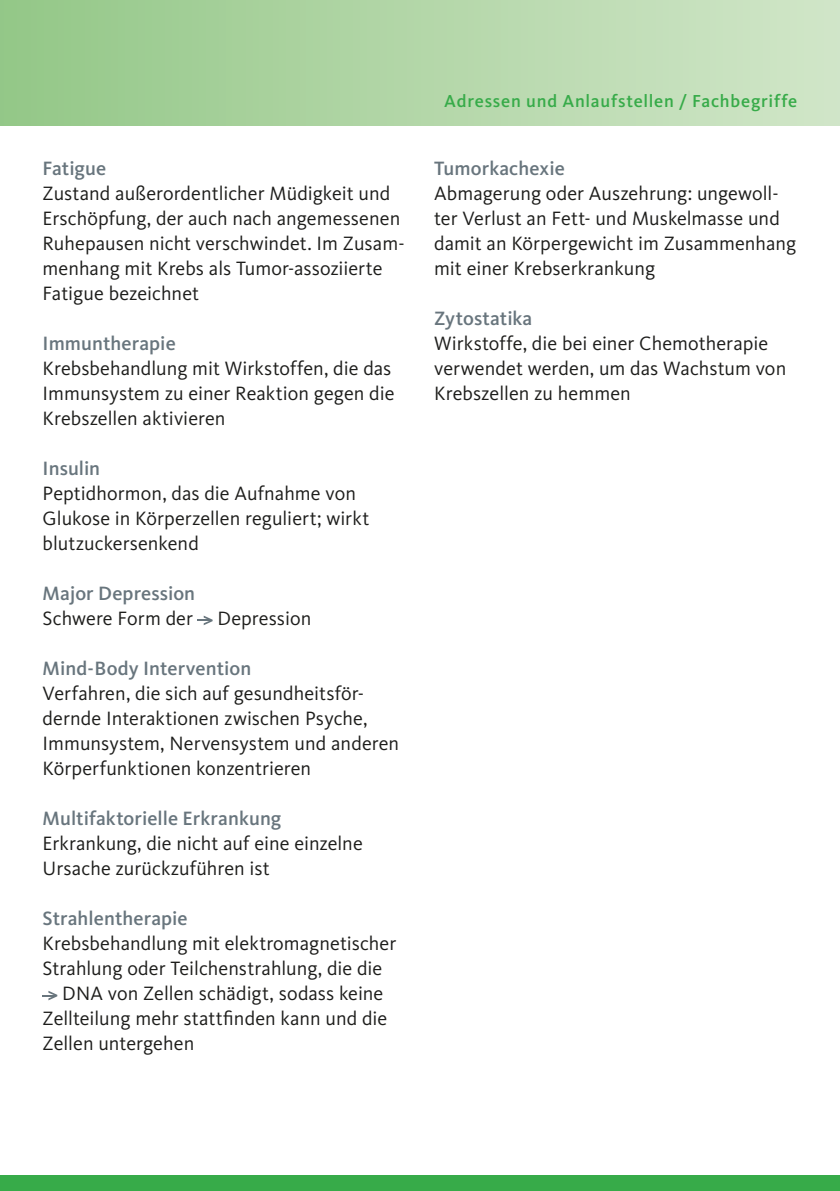
<style>
.page{position:relative;width:840px;height:1191px;background:#fff}
.page>*{position:absolute;margin:0;border:0;box-sizing:border-box;transform-origin:0 0}
.t1{font:20px/25px "Kievit";color:#1d1d1b}
.t2{font:500 20px "Kievit";letter-spacing:.005em;color:#68757d}
.t3{font:500 18px "Kievit";letter-spacing:.04em;color:#37ab49}
</style>
<div class="page">
<div style="left:0;top:0;width:839px;height:125px;background:linear-gradient(to right,#94c788,#d1e6c9)"></div>
<div style="left:0;top:1175px;width:839px;height:16px;background:#37ab49"></div>
<svg style="left:198px;top:615px;width:14px;height:10px"></svg>
<svg style="left:43px;top:991px;width:14px;height:9px"></svg>
<p class="t2" style="left:43px;top:157px;width:65px">Fatigue</p>
<p class="t1" style="left:43px;top:181px;width:363px">Zustand außerordentlicher Müdigkeit und Erschöpfung, der auch nach angemessenen Ruhepausen nicht verschwindet. Im Zusam&shy;menhang mit Krebs als Tumor-assoziierte Fatigue bezeichnet</p>
<p class="t2" style="left:43px;top:332px;width:135px">Immuntherapie</p>
<p class="t1" style="left:43px;top:356px;width:353px">Krebsbehandlung mit Wirkstoffen, die das<br>Immunsystem zu einer Reaktion gegen die<br>Krebszellen aktivieren</p>
<p class="t2" style="left:43px;top:457px;width:59px">Insulin</p>
<p class="t1" style="left:43px;top:481px;width:328px">Peptidhormon, das die Aufnahme von<br>Glukose in Körperzellen reguliert; wirkt blutzuckersenkend</p>
<p class="t2" style="left:43px;top:582px;width:154px">Major Depression</p>
<p class="t1" style="left:43px;top:606px;width:270px">Schwere Form der Depression</p>
<p class="t2" style="left:43px;top:657px;width:210px">Mind-Body Intervention</p>
<p class="t1" style="left:43px;top:681px;width:358px">Verfahren, die sich auf gesundheitsför&shy;dernde Interaktionen zwischen Psyche, Immunsystem, Nervensystem und anderen Körperfunktionen konzentrieren</p>
<p class="t2" style="left:43px;top:807px;width:240px">Multifaktorielle Erkrankung</p>
<p class="t1" style="left:43px;top:831px;width:321px">Erkrankung, die nicht auf eine einzelne<br>Ursache zurückzuführen ist</p>
<p class="t2" style="left:43px;top:907px;width:147px">Strahlentherapie</p>
<p class="t1" style="left:43px;top:931px;width:355px">Krebsbehandlung mit elektromagnetischer</p>
<p class="t1" style="left:43px;top:956px;width:341px">Strahlung oder Teilchenstrahlung, die die</p>
<p class="t1" style="left:62px;top:981px;width:322px">DNA von Zellen schädigt, sodass keine</p>
<p class="t1" style="left:43px;top:1006px;width:346px">Zellteilung mehr stattfinden kann und die</p>
<p class="t1" style="left:43px;top:1031px;width:153px">Zellen untergehen</p>
<p class="t3" style="left:444px;top:90px;width:354px">Adressen und Anlaufstellen / Fachbegriffe</p>
<p class="t2" style="left:434px;top:157px;width:132px">Tumorkachexie</p>
<p class="t1" style="left:434px;top:181px;width:363px">Abmagerung oder Auszehrung: ungewoll&shy;ter Verlust an Fett- und Muskelmasse und damit an Körpergewicht im Zusammenhang mit einer Krebserkrankung</p>
<p class="t2" style="left:434px;top:307px;width:100px">Zytostatika</p>
<p class="t1" style="left:434px;top:331px;width:353px">Wirkstoffe, die bei einer Chemotherapie verwendet werden, um das Wachstum von<br>Krebszellen zu hemmen</p>
</div>
